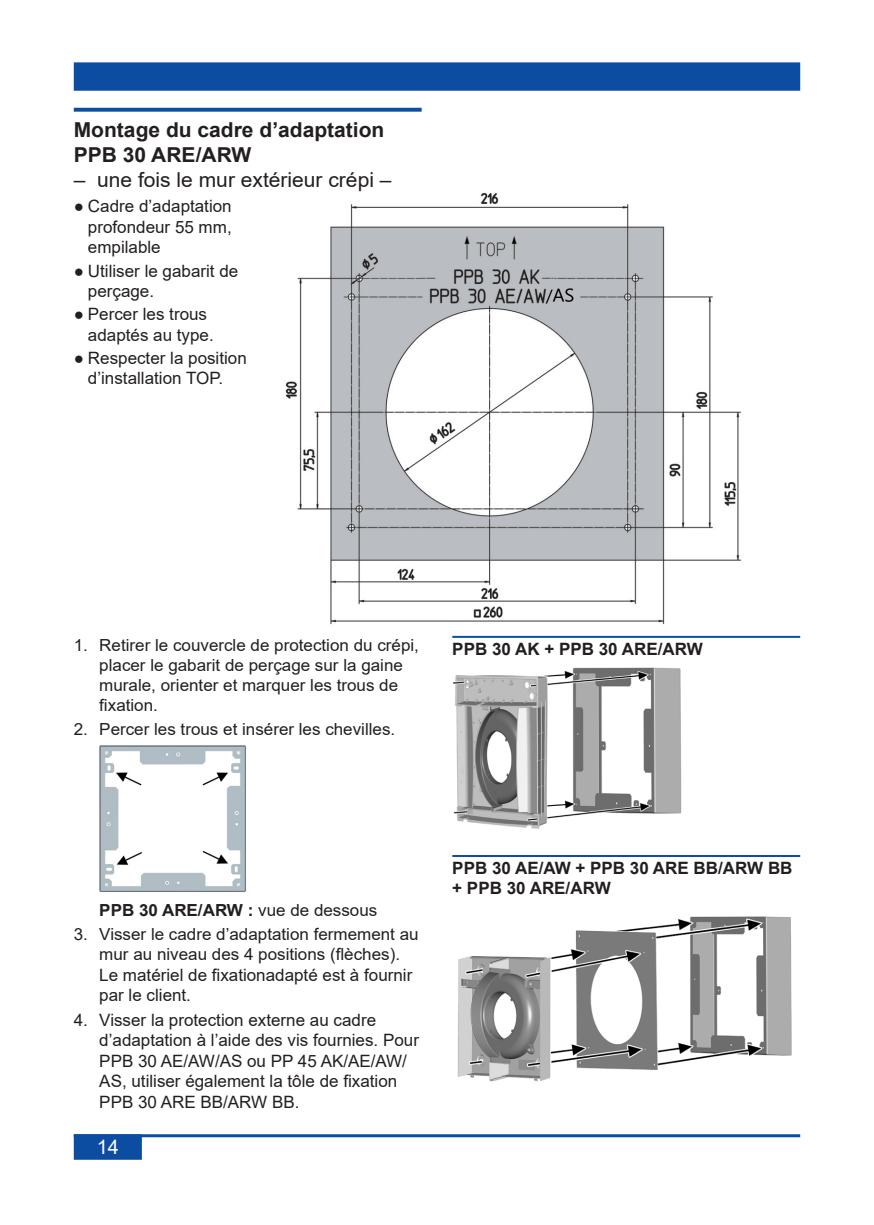
<style>
.page{position:relative;width:874px;height:1225px;background:#fff}
.page>*{position:absolute;margin:0;border:0;box-sizing:border-box;transform-origin:0 0}
.t1{font:700 20.6px/25.2px "Arial";color:#231f20}
.t2{font:20.6px "Arial";color:#231f20}
.t3{font:20px "Arial";color:#fff}
.t4{font:17px/20.4px "Arial";color:#231f20}
.t5{font:700 17px/20.4px "Arial";color:#231f20}
.t6{font:16.6px/20px "Arial";color:#231f20}
.t7{font:700 16.6px "Arial";color:#231f20}
.s1{font-weight:400}
</style>
<div class="page">
<hr style="left:74px;top:1134px;width:725px;height:3px;background:#0d4da1">
<div style="left:74px;top:62px;width:725px;height:29px;background:#0d4da1;border:2px solid #0d4da1"></div>
<div style="left:75px;top:1135px;width:66px;height:23px;background:#0d4da1"></div>
<div style="left:74px;top:1134px;width:68px;height:25px;border:2px solid #0d4da1"></div>
<svg style="left:74px;top:108px;width:347px;height:4px"></svg>
<img style="left:99px;top:745px;width:147px;height:147px">
<hr style="left:452px;top:636px;width:347px;height:2px;background:#0d4da1">
<hr style="left:452px;top:855px;width:347px;height:2px;background:#0d4da1">
<img style="left:453px;top:667px;width:229px;height:162px">
<img style="left:457px;top:916px;width:335px;height:166px">
<img style="left:285px;top:193px;width:457px;height:432px">
<p class="t1" style="left:74px;top:117px;width:312px">Montage du cadre d’adaptation<br>PPB 30 ARE/ARW</p>
<p class="t2" style="left:74px;top:165px;width:319px">– une fois le mur extérieur crépi –</p>
<p class="t4" style="left:88px;top:196px;width:145px;text-align:justify;text-indent:-14px">● Cadre d’adaptation profondeur 55 mm, empilable</p>
<p class="t4" style="left:88px;top:260px;width:152px;text-indent:-14px">● Utiliser le gabarit de perçage.</p>
<p class="t4" style="left:88px;top:304px;width:127px;text-indent:-14px">● Percer les trous adaptés au type.</p>
<p class="t4" style="left:74px;top:347px;width:174px;text-align:center">● Respecter la position d’installation TOP.</p>
<p class="t6" style="left:99px;top:635px;width:321px;text-indent:-26px">1. Retirer le couvercle de protection du crépi, placer le gabarit de perçage sur la gaine murale, orienter et marquer les trous de fixation.</p>
<p class="t6" style="left:74px;top:719px;width:323px">2. Percer les trous et insérer les chevilles.</p>
<p class="t5" style="left:452px;top:639px;width:252px">PPB 30 AK + PPB 30 ARE/ARW</p>
<p class="t7" style="left:99px;top:898px;width:279px">PPB 30 ARE/ARW : <span class="s1">vue de dessous</span></p>
<p class="t6" style="left:74px;top:924px;width:346px;text-align:center">3. Visser le cadre d’adaptation fermement au mur au niveau des 4 positions (flèches).</p>
<p class="t4" style="left:99px;top:964px;width:314px">Le matériel de fixationadapté est à fournir par le client.</p>
<p class="t4" style="left:99px;top:1009px;width:321px;text-indent:-26px">4. Visser la protection externe au cadre d’adaptation à l’aide des vis fournies. Pour PPB 30 AE/AW/AS ou PP 45 AK/AE/AW/ AS, utiliser également la tôle de fixation PPB 30 ARE BB/ARW BB.</p>
<p class="t3" style="left:97px;top:1133px;width:24px">14</p>
<p class="t5" style="left:452px;top:858px;width:341px">PPB 30 AE/AW + PPB 30 ARE BB/ARW BB + PPB 30 ARE/ARW</p>
</div>
